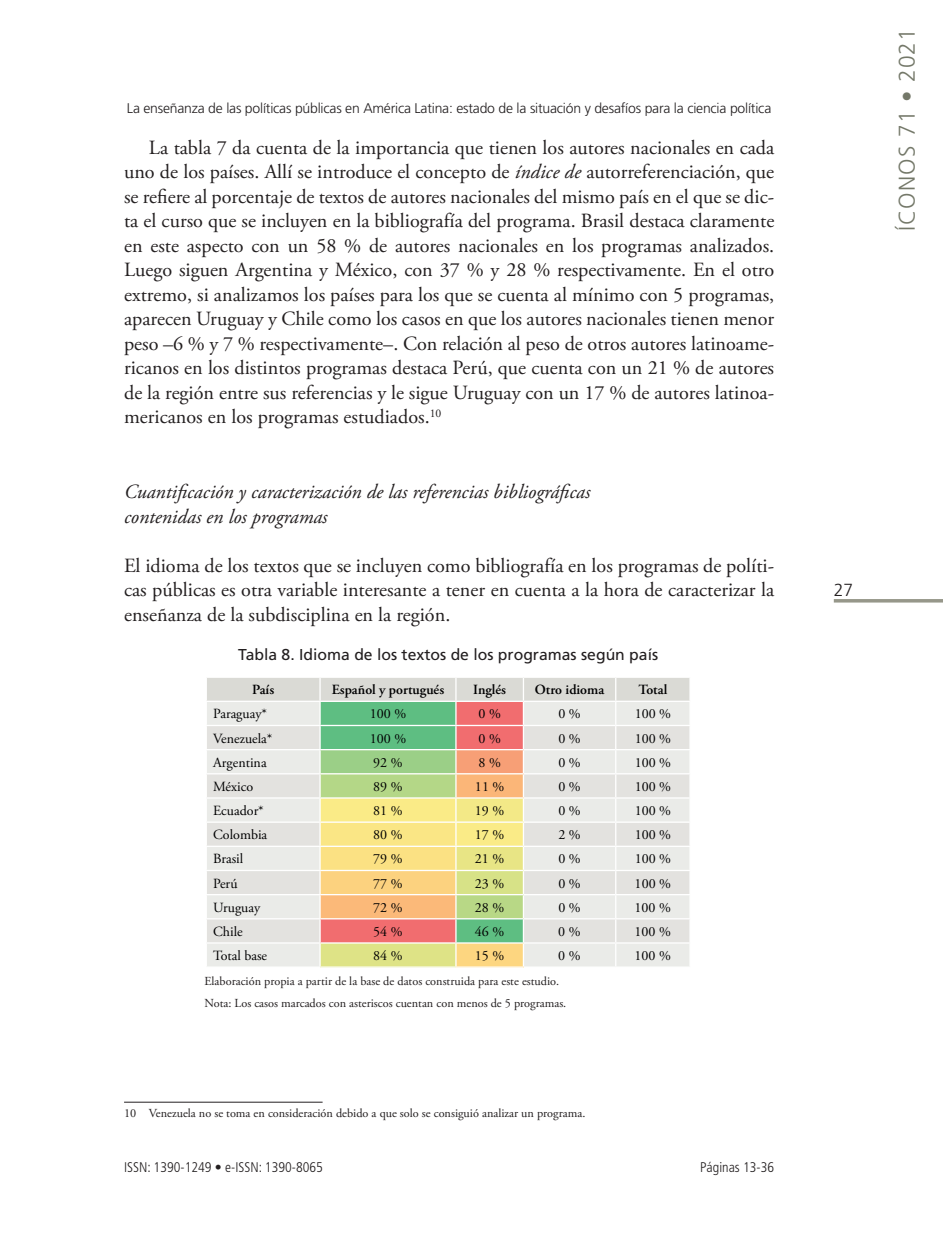
<style>
.page{position:relative;width:943px;height:1241px;background:#fff}
.page>*{position:absolute;margin:0;border:0;box-sizing:border-box;transform-origin:0 0}
.t1{font:300 22.75px "Frutiger";letter-spacing:.05em;color:#747869}
.t2{font:20.12px/24.5px "Adobe Garamond Pro";color:#231f20;text-align:justify}
.t3{font:italic 20.12px/24.5px "Adobe Garamond Pro";color:#231f20}
.t4{font:300 17.5px "Frutiger";color:#231f20}
.t5{font:15.75px "Frutiger";color:#231f20}
.t6{font:14px "Adobe Garamond Pro";color:#000001}
.t7{font:300 14px "Frutiger";letter-spacing:-.015em;color:#231f20}
.t8{font:300 condensed 14px "Frutiger";color:#231f20}
.t9{font:600 14px "Adobe Garamond Pro";color:#000001}
.t10{font:12.25px/21.7px "Adobe Garamond Pro";color:#231f20}
.s1{font-style:italic}
</style>
<div class="page">
<hr style="left:833px;top:599px;width:110px;height:3px;background:#96978a">
<hr style="left:124px;top:1101px;width:198px;height:1px;background:#231f20">
<svg style="left:207px;top:677px;width:483px;height:289px;background:#dfdbc0"></svg>
<p class="t7" style="left:127px;top:100px;width:646px">La enseñanza de las políticas públicas en América Latina: estado de la situación y desafíos para la ciencia política</p>
<p class="t2" style="left:124px;top:136px;width:651px;text-indent:25px">La tabla 7 da cuenta de la importancia que tienen los autores nacionales en cada uno de los países. Allí se introduce el concepto de <span class="s1">índice de</span> autorreferenciación, que se refiere al porcentaje de textos de autores nacionales del mismo país en el que se dic&shy;ta el curso que se incluyen en la bibliografía del programa. Brasil destaca claramente en este aspecto con un 58 % de autores nacionales en los programas analizados.<br>Luego siguen Argentina y México, con 37 % y 28 % respectivamente. En el otro extremo, si analizamos los países para los que se cuenta al mínimo con 5 programas, aparecen Uruguay y Chile como los casos en que los autores nacionales tienen menor peso –6 % y 7 % respectivamente–. Con relación al peso de otros autores latinoame&shy;ricanos en los distintos programas destaca Perú, que cuenta con un 21 % de autores de la región entre sus referencias y le sigue Uruguay con un 17 % de autores latinoa&shy;mericanos en los programas estudiados.<sup>10</sup></p>
<p class="t3" style="left:124px;top:480px;width:468px">Cuantificación y caracterización de las referencias bibliográficas contenidas en los programas</p>
<p class="t2" style="left:124px;top:553px;width:651px">El idioma de los textos que se incluyen como bibliografía en los programas de políti&shy;cas públicas es otra variable interesante a tener en cuenta a la hora de caracterizar la enseñanza de la subdisciplina en la región.</p>
<p class="t5" style="left:238px;top:644px;width:421px">Tabla 8. Idioma de los textos de los programas según país</p>
<p class="t9" style="left:252px;top:681px;width:24px">País</p>
<p class="t9" style="left:332px;top:681px;width:114px">Español y portugués</p>
<p class="t9" style="left:473px;top:681px;width:34px">Inglés</p>
<p class="t9" style="left:535px;top:681px;width:71px">Otro idioma</p>
<p class="t9" style="left:638px;top:681px;width:30px">Total</p>
<p class="t6" style="left:213px;top:705px;width:55px">Paraguay*</p>
<p class="t6" style="left:370px;top:705px;width:38px">100 %</p>
<p class="t6" style="left:478px;top:705px;width:24px">0 %</p>
<p class="t6" style="left:558px;top:705px;width:24px">0 %</p>
<p class="t6" style="left:634px;top:705px;width:38px">100 %</p>
<p class="t6" style="left:213px;top:729px;width:61px">Venezuela*</p>
<p class="t6" style="left:370px;top:729px;width:38px">100 %</p>
<p class="t6" style="left:478px;top:729px;width:24px">0 %</p>
<p class="t6" style="left:558px;top:729px;width:24px">0 %</p>
<p class="t6" style="left:634px;top:729px;width:38px">100 %</p>
<p class="t6" style="left:213px;top:753px;width:55px">Argentina</p>
<p class="t6" style="left:373px;top:753px;width:31px">92 %</p>
<p class="t6" style="left:478px;top:753px;width:24px">8 %</p>
<p class="t6" style="left:558px;top:753px;width:24px">0 %</p>
<p class="t6" style="left:634px;top:753px;width:38px">100 %</p>
<p class="t6" style="left:213px;top:778px;width:42px">México</p>
<p class="t6" style="left:373px;top:778px;width:31px">89 %</p>
<p class="t6" style="left:475px;top:778px;width:31px">11 %</p>
<p class="t6" style="left:558px;top:778px;width:24px">0 %</p>
<p class="t6" style="left:634px;top:778px;width:38px">100 %</p>
<p class="t6" style="left:213px;top:802px;width:52px">Ecuador*</p>
<p class="t6" style="left:373px;top:802px;width:31px">81 %</p>
<p class="t6" style="left:475px;top:802px;width:31px">19 %</p>
<p class="t6" style="left:558px;top:802px;width:24px">0 %</p>
<p class="t6" style="left:634px;top:802px;width:38px">100 %</p>
<p class="t6" style="left:213px;top:826px;width:56px">Colombia</p>
<p class="t6" style="left:373px;top:826px;width:31px">80 %</p>
<p class="t6" style="left:475px;top:826px;width:31px">17 %</p>
<p class="t6" style="left:558px;top:826px;width:24px">2 %</p>
<p class="t6" style="left:634px;top:826px;width:38px">100 %</p>
<p class="t6" style="left:213px;top:850px;width:32px">Brasil</p>
<p class="t6" style="left:373px;top:850px;width:31px">79 %</p>
<p class="t6" style="left:475px;top:850px;width:31px">21 %</p>
<p class="t6" style="left:558px;top:850px;width:24px">0 %</p>
<p class="t6" style="left:634px;top:850px;width:38px">100 %</p>
<p class="t6" style="left:213px;top:874px;width:26px">Perú</p>
<p class="t6" style="left:373px;top:874px;width:31px">77 %</p>
<p class="t6" style="left:475px;top:874px;width:31px">23 %</p>
<p class="t6" style="left:558px;top:874px;width:24px">0 %</p>
<p class="t6" style="left:634px;top:874px;width:38px">100 %</p>
<p class="t6" style="left:213px;top:898px;width:49px">Uruguay</p>
<p class="t6" style="left:373px;top:898px;width:31px">72 %</p>
<p class="t6" style="left:475px;top:898px;width:31px">28 %</p>
<p class="t6" style="left:558px;top:898px;width:24px">0 %</p>
<p class="t6" style="left:634px;top:898px;width:38px">100 %</p>
<p class="t6" style="left:213px;top:923px;width:31px">Chile</p>
<p class="t6" style="left:373px;top:923px;width:31px">54 %</p>
<p class="t6" style="left:475px;top:923px;width:31px">46 %</p>
<p class="t6" style="left:558px;top:923px;width:24px">0 %</p>
<p class="t6" style="left:634px;top:923px;width:38px">100 %</p>
<p class="t6" style="left:213px;top:947px;width:55px">Total base</p>
<p class="t6" style="left:373px;top:947px;width:31px">84 %</p>
<p class="t6" style="left:475px;top:947px;width:31px">15 %</p>
<p class="t6" style="left:558px;top:947px;width:24px">0 %</p>
<p class="t6" style="left:634px;top:947px;width:38px">100 %</p>
<p class="t10" style="left:205px;top:970px;width:363px">Elaboración propia a partir de la base de datos construida para este estudio.<br>Nota: Los casos marcados con asteriscos cuentan con menos de 5 programas.</p>
<p class="t10" style="left:124px;top:1102px;width:463px">10 Venezuela no se toma en consideración debido a que solo se consiguió analizar un programa.</p>
<p class="t8" style="left:124px;top:1158px;width:200px">ISSN: 1390-1249 • e-ISSN: 1390-8065</p>
<p class="t8" style="left:700px;top:1158px;width:76px">Páginas 13-36</p>
<p class="t1" style="left:894px;top:231px;width:204px;rotate:-90deg">ÍCONOS 71 • 2021</p>
<p class="t4" style="left:833px;top:580px;width:21px">27</p>
</div>
